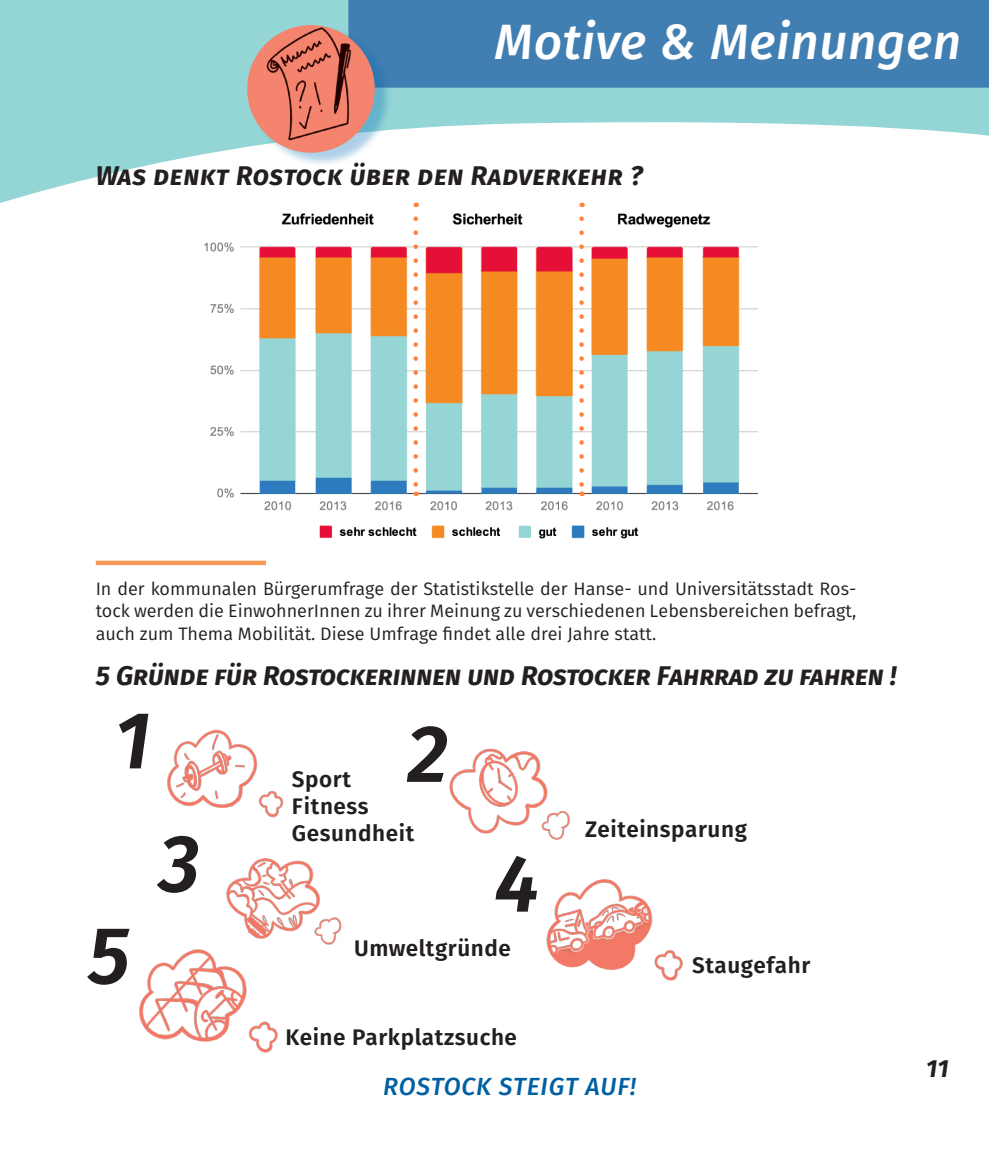
<style>
.page{position:relative;width:989px;height:1149px;background:#fff}
.page>*{position:absolute;margin:0;border:0;box-sizing:border-box;transform-origin:0 0}
.t1{font:italic 600 81px "Fira Sans";color:#231f20}
.t2{font:italic 500 49.5px "Fira Sans";letter-spacing:.01em;color:#fff}
.t3{font:italic 700 27px "Fira Sans";color:#231f20}
.t4{font:italic 700 27px "Fira Sans";letter-spacing:.025em;color:#231f20}
.t5{font:italic 500 24.75px "Fira Sans";letter-spacing:.035em;color:#0060a1}
.t6{font:italic 700 24.75px "Fira Sans";color:#231f20}
.t7{font:600 22.5px "Fira Sans";letter-spacing:.025em;color:#231f20}
.t8{font:18px/22.5px "Fira Sans";color:#231f20;text-align:justify}
</style>
<div class="page">
<svg style="left:0;top:0;width:989px;height:203px;fill:#94d5d5"></svg>
<div style="left:346px;top:0;width:643px;height:90px;background:#417eb1"></div>
<img style="left:546px;top:879px;width:137px;height:102px">
<img style="left:167px;top:729px;width:117px;height:89px">
<img style="left:449px;top:748px;width:121px;height:92px">
<img style="left:202px;top:202px;width:567px;height:337px">
<div style="left:96px;top:560px;width:170px;height:5px;background:#f69959"></div>
<svg style="left:413px;top:218px;width:5px;height:278px"></svg>
<svg style="left:579px;top:218px;width:5px;height:278px"></svg>
<div style="left:250px;top:25px;width:142px;height:142px;background:#006db6;opacity:.32"></div>
<img style="left:247px;top:25px;width:128px;height:128px;border-radius:64px">
<img style="left:226px;top:858px;width:115px;height:87px">
<img style="left:139px;top:934px;width:140px;height:119px">
<p class="t2" style="left:494px;top:2px;width:468px">Motive &amp; Meinungen</p>
<p class="t4" style="left:96px;top:152px;width:548px">Was denkt Rostock über den Radverkehr ?</p>
<p class="t8" style="left:96px;top:576px;width:762px">In der kommunalen Bürgerumfrage der Statistikstelle der Hanse- und Universitätsstadt Ros&shy;tock werden die EinwohnerInnen zu ihrer Meinung zu verschiedenen Lebensbereichen befragt, auch zum Thema Mobilität. Diese Umfrage findet alle drei Jahre statt.</p>
<p class="t3" style="left:96px;top:652px;width:802px">5 Gründe für Rostockerinnen und Rostocker Fahrrad zu fahren !</p>
<p class="t1" style="left:114px;top:673px;width:38px">1</p>
<p class="t1" style="left:88px;top:888px;width:44px">5</p>
<p class="t1" style="left:159px;top:796px;width:42px">3</p>
<p class="t1" style="left:407px;top:686px;width:42px">2</p>
<p class="t7" style="left:292px;top:760px;width:61px">Sport</p>
<p class="t7" style="left:292px;top:787px;width:78px">Fitness</p>
<p class="t7" style="left:292px;top:814px;width:124px">Gesundheit</p>
<p class="t7" style="left:585px;top:810px;width:163px">Zeiteinsparung</p>
<p class="t1" style="left:494px;top:816px;width:46px">4</p>
<p class="t7" style="left:354px;top:929px;width:158px">Umweltgründe</p>
<p class="t7" style="left:285px;top:1018px;width:233px">Keine Parkplatzsuche</p>
<p class="t5" style="left:383px;top:1066px;width:254px">ROSTOCK STEIGT AUF!</p>
<p class="t7" style="left:692px;top:946px;width:120px">Staugefahr</p>
<h3 class="t6" style="left:926px;top:1046px;width:24px">11</h3>
</div>
